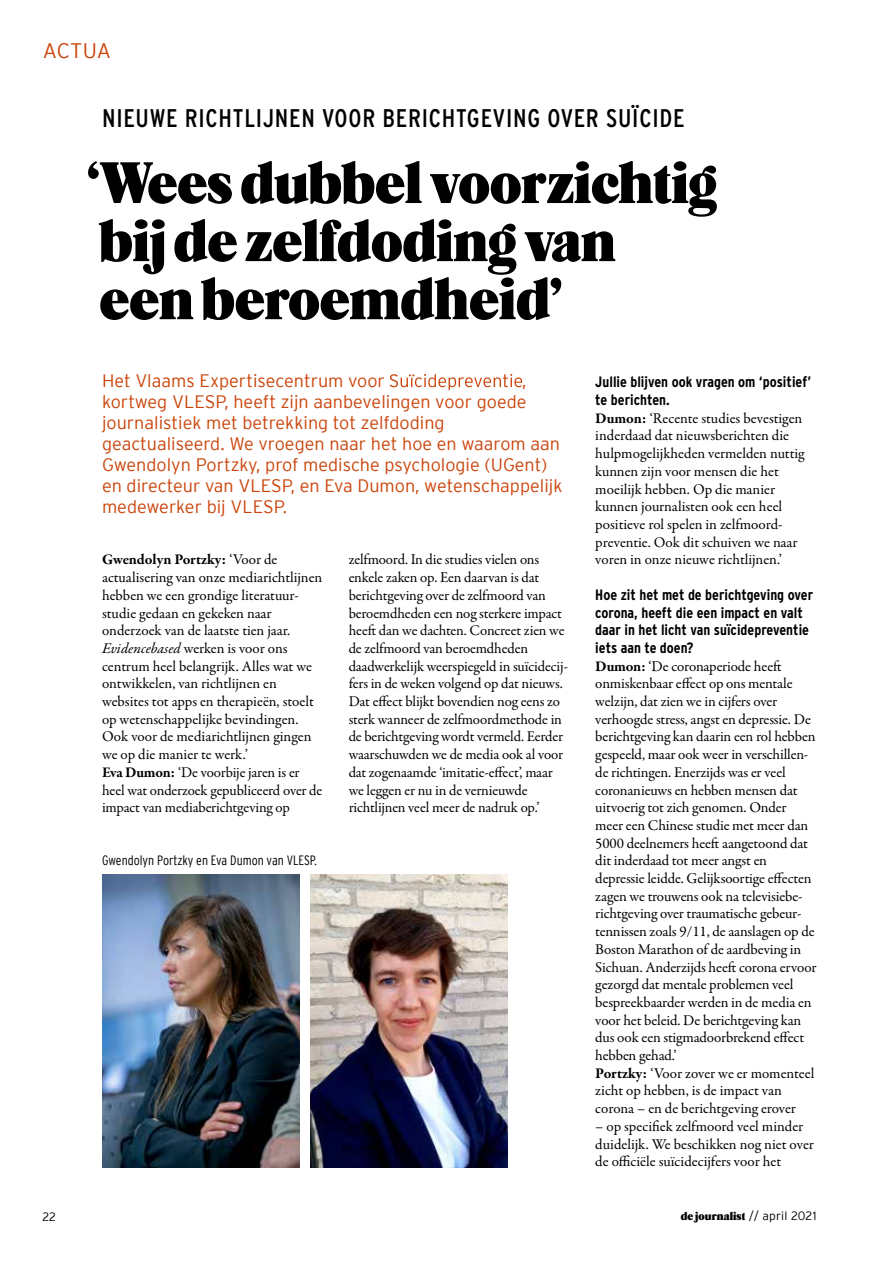
<style>
.page{position:relative;width:893px;height:1263px;background:#fff}
.page>*{position:absolute;margin:0;border:0;box-sizing:border-box;transform-origin:0 0}
.t1{font:61.05px/58.1px "Caslon Black SH";color:#000}
.t2{font:25.5px "Interstate Condensed";letter-spacing:.03em;color:#000}
.t3{font:300 21px "Interstate";color:#cb440b}
.t4{font:300 18px/21px "Interstate";color:#cb440b}
.t5{font:15px/17.7px "Garamond Premr Pro";letter-spacing:-.01em;color:#000}
.t6{font:700 15px/17.7px "Interstate Condensed";color:#000}
.t7{font:300 condensed 13.5px "Interstate";color:#000}
.t8{font:12px "Caslon Black SH";letter-spacing:.01em;color:#000}
.t9{font:300 12px "Interstate";color:#000}
.s1{font-weight:700}
.s2{font-style:italic}
.s3{font-family:"Interstate";font-weight:300}
</style>
<div class="page">
<svg style="left:390px;top:374px;width:132px;height:16px"></svg>
<img style="left:310px;top:875px;width:198px;height:292px">
<img style="left:102px;top:875px;width:197px;height:292px">
<h3 class="t3" style="left:43px;top:39px;width:70px">ACTUA</h3>
<h2 class="t2" style="left:102px;top:103px;width:584px">NIEUWE RICHTLIJNEN VOOR BERICHTGEVING OVER SUÏCIDE</h2>
<h1 class="t1" style="left:87px;top:155px;width:631px">‘Wees dubbel voorzichtig bij de zelfdoding van<br>een beroemdheid’</h1>
<p class="t4" style="left:102px;top:370px;width:284px">Het Vlaams Expertisecentrum voor</p>
<p class="t4" style="left:102px;top:370px;width:462px;text-indent:420px">, kortweg VLESP, heeft zijn aanbevelingen voor goede journalistiek met betrekking tot zelfdoding geactualiseerd. We vroegen naar het hoe en waarom aan Gwendolyn Portzky, prof medische psychologie (UGent) en directeur van VLESP, en Eva Dumon, wetenschappelijk medewerker bij VLESP.</p>
<p class="t6" style="left:595px;top:373px;width:217px">Jullie blijven ook vragen om ‘positief’ te berichten.</p>
<p class="t5" style="left:595px;top:410px;width:211px"><span class="s1">Dumon:</span> ‘Recente studies bevestigen inderdaad dat nieuwsberichten die hulpmogelijkheden vermelden nuttig kunnen zijn voor mensen die het moeilijk hebben. Op die manier kunnen journalisten ook een heel positieve rol spelen in zelfmoord&shy;preventie. Ook dit schuiven we naar voren in onze nieuwe richtlijnen.’</p>
<p class="t6" style="left:595px;top:586px;width:219px">Hoe zit het met de berichtgeving over corona, heeft die een impact en valt daar in het licht van suïcidepreventie iets aan te doen?</p>
<p class="t5" style="left:595px;top:657px;width:223px"><span class="s1">Dumon:</span> ‘De coronaperiode heeft onmiskenbaar effect op ons mentale welzijn, dat zien we in cijfers over verhoogde stress, angst en depressie. De berichtgeving kan daarin een rol hebben gespeeld, maar ook weer in verschillen&shy;de richtingen. Enerzijds was er veel coronanieuws en hebben mensen dat uitvoerig tot zich genomen. Onder meer een Chinese studie met meer dan 5000 deelnemers heeft aangetoond dat dit inderdaad tot meer angst en depressie leidde. Gelijksoortige effecten zagen we trouwens ook na televisiebe&shy;richtgeving over traumatische gebeur&shy;tennissen zoals 9/11, de aanslagen op de Boston Marathon of de aardbeving in Sichuan. Anderzijds heeft corona ervoor gezorgd dat mentale problemen veel bespreekbaarder werden in de media en voor het beleid. De berichtgeving kan dus ook een stigmadoorbrekend effect hebben gehad.’<br><span class="s1">Portzky:</span> ‘Voor zover we er momenteel zicht op hebben, is de impact van corona – en de berichtgeving erover</p>
<p class="t5" style="left:595px;top:1118px;width:220px">– op specifiek zelfmoord veel minder duidelijk. We beschikken nog niet over de officiële suïcidecijfers voor het</p>
<p class="t5" style="left:349px;top:551px;width:221px">zelfmoord. In die studies vielen ons enkele zaken op. Een daarvan is dat berichtgeving over de zelfmoord van beroemdheden een nog sterkere impact heeft dan we dachten. Concreet zien we de zelfmoord van beroemdheden daadwerkelijk weerspiegeld in suïcidecij&shy;fers in de weken volgend op dat nieuws.<br>Dat effect blijkt bovendien nog eens zo sterk wanneer de zelfmoordmethode in de berichtgeving wordt vermeld. Eerder waarschuwden we de media ook al voor dat zogenaamde ‘imitatie-effect’, maar we leggen er nu in de vernieuwde richtlijnen veel meer de nadruk op.’</p>
<p class="t5" style="left:102px;top:551px;width:222px"><span class="s1">Gwendolyn Portzky:</span> ‘Voor de actualisering van onze mediarichtlijnen hebben we een grondige literatuur&shy;studie gedaan en gekeken naar onderzoek van de laatste tien jaar.<br><span class="s2">Evidencebased</span> werken is voor ons centrum heel belangrijk. Alles wat we ontwikkelen, van richtlijnen en websites tot apps en therapieën, stoelt op wetenschappelijke bevindingen.<br>Ook voor de mediarichtlijnen gingen we op die manier te werk.’<br><span class="s1">Eva Dumon:</span> ‘De voorbije jaren is er heel wat onderzoek gepubliceerd over de impact van mediaberichtgeving op</p>
<p class="t7" style="left:102px;top:853px;width:217px">Gwendolyn Portzky en Eva Dumon van VLESP.</p>
<p class="t9" style="left:43px;top:1210px;width:15px">22</p>
<p class="t8" style="left:681px;top:1210px;width:137px">de journalist <span class="s3">// april 2021</span></p>
</div>
